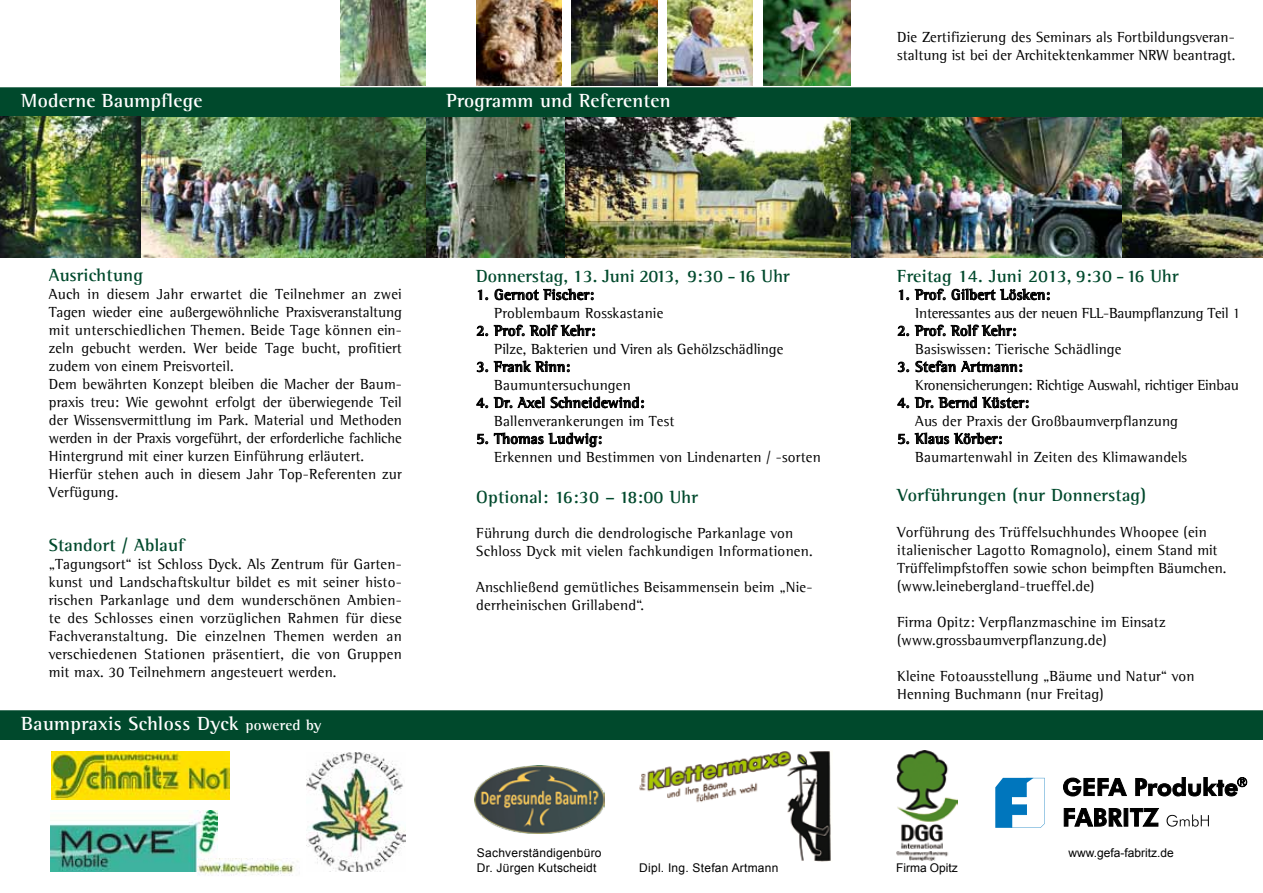
<style>
.page{position:relative;width:1263px;height:893px;background:#fff}
.page>*{position:absolute;margin:0;border:0;box-sizing:border-box;transform-origin:0 0}
.t1{font:700 19.5px "Agfa Rotis Semi Serif";letter-spacing:.01em;color:#fff}
.t2{font:700 18px "Agfa Rotis Semi Serif";letter-spacing:.01em;color:#00492c}
.t3{font:15px/18px "Agfa Rotis Semi Serif";letter-spacing:.01em;color:#000}
.t4{font:700 15px "Agfa Rotis Semi Serif";letter-spacing:.01em;color:#000}
.t5{font:15px "Agfa Rotis Semi Serif";letter-spacing:-.015em;color:#000}
.t6{font:12px/15px "Arial";letter-spacing:.02em;color:#000}
.t7{font:12px "Arial";color:#000}
.s1{font-size:15px}
</style>
<div class="page">
<img style="left:140px;top:117px;width:1123px;height:140px">
<div style="left:0;top:86px;width:1263px;height:31px;background:#00492c"></div>
<div style="left:0;top:709px;width:1263px;height:31px;background:#00492c"></div>
<svg style="left:478px;top:290px;width:10px;height:10px"></svg>
<svg style="left:495px;top:289px;width:99px;height:11px"></svg>
<svg style="left:477px;top:326px;width:11px;height:10px"></svg>
<svg style="left:494px;top:325px;width:101px;height:11px"></svg>
<svg style="left:477px;top:362px;width:11px;height:10px"></svg>
<svg style="left:494px;top:361px;width:76px;height:11px"></svg>
<svg style="left:476px;top:398px;width:12px;height:10px"></svg>
<svg style="left:494px;top:397px;width:18px;height:11px"></svg>
<svg style="left:518px;top:397px;width:26px;height:11px"></svg>
<svg style="left:551px;top:397px;width:93px;height:12px"></svg>
<svg style="left:477px;top:434px;width:11px;height:10px"></svg>
<svg style="left:494px;top:433px;width:108px;height:14px"></svg>
<svg style="left:899px;top:290px;width:10px;height:10px"></svg>
<svg style="left:915px;top:289px;width:31px;height:11px"></svg>
<svg style="left:952px;top:289px;width:98px;height:11px"></svg>
<svg style="left:898px;top:326px;width:11px;height:10px"></svg>
<svg style="left:915px;top:325px;width:101px;height:11px"></svg>
<svg style="left:898px;top:362px;width:11px;height:10px"></svg>
<svg style="left:915px;top:361px;width:40px;height:11px"></svg>
<svg style="left:961px;top:361px;width:61px;height:11px"></svg>
<svg style="left:897px;top:398px;width:12px;height:10px"></svg>
<svg style="left:915px;top:397px;width:18px;height:11px"></svg>
<svg style="left:939px;top:397px;width:89px;height:11px"></svg>
<svg style="left:898px;top:434px;width:11px;height:10px"></svg>
<svg style="left:915px;top:433px;width:87px;height:11px"></svg>
<hr style="left:0;top:85px;width:1263px;height:2px;background:#fff">
<hr style="left:0;top:708px;width:1263px;height:2px;background:#fff">
<img style="left:306px;top:752px;width:99px;height:119px">
<img style="left:51px;top:752px;width:179px;height:47px">
<img style="left:474px;top:765px;width:130px;height:68px">
<img style="left:639px;top:751px;width:192px;height:110px">
<img style="left:896px;top:750px;width:61px;height:111px">
<svg style="left:995px;top:778px;width:50px;height:50px"></svg>
<svg style="left:1063px;top:778px;width:64px;height:18px"></svg>
<svg style="left:1064px;top:808px;width:58px;height:19px"></svg>
<div style="left:1124px;top:808px;width:4px;height:18px;background:#000;border:1px solid #000"></div>
<svg style="left:1130px;top:808px;width:29px;height:19px"></svg>
<svg style="left:1166px;top:814px;width:43px;height:13px"></svg>
<svg style="left:1135px;top:777px;width:112px;height:19px"></svg>
<img style="left:476px;top:0;width:85px;height:85px">
<img style="left:572px;top:0;width:85px;height:85px">
<img style="left:668px;top:0;width:85px;height:85px">
<img style="left:763px;top:0;width:87px;height:85px">
<img style="left:340px;top:0;width:85px;height:85px">
<img style="left:51px;top:810px;width:167px;height:62px">
<img style="left:198px;top:859px;width:100px;height:17px">
<img style="left:0;top:117px;width:140px;height:140px">
<h1 class="t1" style="left:21px;top:89px;width:183px">Moderne Baumpflege</h1>
<h1 class="t1" style="left:446px;top:89px;width:226px">Programm und Referenten</h1>
<p class="t3" style="left:897px;top:28px;width:340px">Die Zertifizierung des Seminars als Fortbildungsveran&shy;staltung ist bei der Architektenkammer NRW beantragt.</p>
<p class="t2" style="left:49px;top:264px;width:96px">Ausrichtung</p>
<p class="t3" style="left:49px;top:285px;width:354px">Auch in diesem Jahr erwartet die Teilnehmer an zwei Tagen wieder eine außergewöhnliche Praxisveranstaltung mit unterschiedlichen Themen. Beide Tage können ein&shy;zeln gebucht werden. Wer beide Tage bucht, profitiert zudem von einem Preisvorteil.<br>Dem bewährten Konzept bleiben die Macher der Baum&shy;praxis treu: Wie gewohnt erfolgt der überwiegende Teil der Wissensvermittlung im Park. Material und Methoden werden in der Praxis vorgeführt, der erforderliche fachliche Hintergrund mit einer kurzen Einführung erläutert.<br>Hierfür stehen auch in diesem Jahr Top-Referenten zur Verfügung.</p>
<p class="t2" style="left:49px;top:534px;width:137px">Standort / Ablauf</p>
<p class="t3" style="left:49px;top:555px;width:354px;text-align:justify">„Tagungsort“ ist Schloss Dyck. Als Zentrum für Garten&shy;kunst und Landschaftskultur bildet es mit seiner histo&shy;rischen Parkanlage und dem wunderschönen Ambien&shy;te des Schlosses einen vorzüglichen Rahmen für diese Fachveranstaltung. Die einzelnen Themen werden an verschiedenen Stationen präsentiert, die von Gruppen mit max. 30 Teilnehmern angesteuert werden.</p>
<h1 class="t1" style="left:21px;top:712px;width:302px">Baumpraxis Schloss Dyck <span class="s1">powered by</span></h1>
<p class="t2" style="left:476px;top:265px;width:315px">Donnerstag, 13. Juni 2013, 9:30 - 16 Uhr</p>
<p class="t4" style="left:476px;top:285px;width:119px">1. Gernot Fischer:</p>
<p class="t3" style="left:494px;top:303px;width:171px">Problembaum Rosskastanie</p>
<p class="t4" style="left:476px;top:321px;width:121px">2. Prof. Rolf Kehr:</p>
<p class="t3" style="left:494px;top:339px;width:291px">Pilze, Bakterien und Viren als Gehölzschädlinge</p>
<p class="t4" style="left:476px;top:357px;width:96px">3. Frank Rinn:</p>
<p class="t3" style="left:494px;top:375px;width:138px">Baumuntersuchungen</p>
<p class="t4" style="left:476px;top:393px;width:170px">4. Dr. Axel Schneidewind:</p>
<p class="t3" style="left:494px;top:411px;width:182px">Ballenverankerungen im Test</p>
<p class="t4" style="left:476px;top:429px;width:127px">5. Thomas Ludwig:</p>
<p class="t3" style="left:494px;top:447px;width:328px">Erkennen und Bestimmen von Lindenarten / -sorten</p>
<p class="t2" style="left:476px;top:486px;width:223px">Optional: 16:30 – 18:00 Uhr</p>
<p class="t3" style="left:476px;top:523px;width:338px">Führung durch die dendrologische Parkanlage von<br>Schloss Dyck mit vielen fachkundigen Informationen.</p>
<p class="t3" style="left:476px;top:577px;width:338px">Anschließend gemütliches Beisammensein beim „Nie&shy;derrheinischen Grillabend“.</p>
<p class="t2" style="left:897px;top:265px;width:283px">Freitag 14. Juni 2013, 9:30 - 16 Uhr</p>
<p class="t4" style="left:897px;top:285px;width:155px">1. Prof. Gilbert Lösken:</p>
<p class="t5" style="left:915px;top:304px;width:327px">Interessantes aus der neuen FLL-Baumpflanzung Teil 1</p>
<p class="t4" style="left:897px;top:321px;width:121px">2. Prof. Rolf Kehr:</p>
<p class="t3" style="left:915px;top:339px;width:208px">Basiswissen: Tierische Schädlinge</p>
<p class="t4" style="left:897px;top:357px;width:127px">3. Stefan Artmann:</p>
<p class="t5" style="left:915px;top:376px;width:325px">Kronensicherungen: Richtige Auswahl, richtiger Einbau</p>
<p class="t4" style="left:897px;top:393px;width:133px">4. Dr. Bernd Küster:</p>
<p class="t3" style="left:915px;top:411px;width:264px">Aus der Praxis der Großbaumverpflanzung</p>
<p class="t4" style="left:897px;top:429px;width:107px">5. Klaus Körber:</p>
<p class="t3" style="left:915px;top:447px;width:273px">Baumartenwahl in Zeiten des Klimawandels</p>
<p class="t2" style="left:897px;top:484px;width:250px">Vorführungen (nur Donnerstag)</p>
<p class="t3" style="left:897px;top:523px;width:331px">Vorführung des Trüffelsuchhundes Whoopee (ein italienischer Lagotto Romagnolo), einem Stand mit Trüffelimpfstoffen sowie schon beimpften Bäumchen. (www.leinebergland-trueffel.de)</p>
<p class="t3" style="left:897px;top:613px;width:270px">Firma Opitz: Verpflanzmaschine im Einsatz (www.grossbaumverpflanzung.de)</p>
<p class="t3" style="left:897px;top:667px;width:299px">Kleine Fotoausstellung „Bäume und Natur“ von<br>Henning Buchmann (nur Freitag)</p>
<p class="t6" style="left:477px;top:845px;width:126px">Sachverständigenbüro<br>Dr. Jürgen Kutscheidt</p>
<p class="t7" style="left:1068px;top:845px;width:107px">www.gefa-fabritz.de</p>
<p class="t6" style="left:639px;top:860px;width:141px">Dipl. Ing. Stefan Artmann</p>
<p class="t7" style="left:896px;top:859px;width:63px">Firma Opitz</p>
</div>
